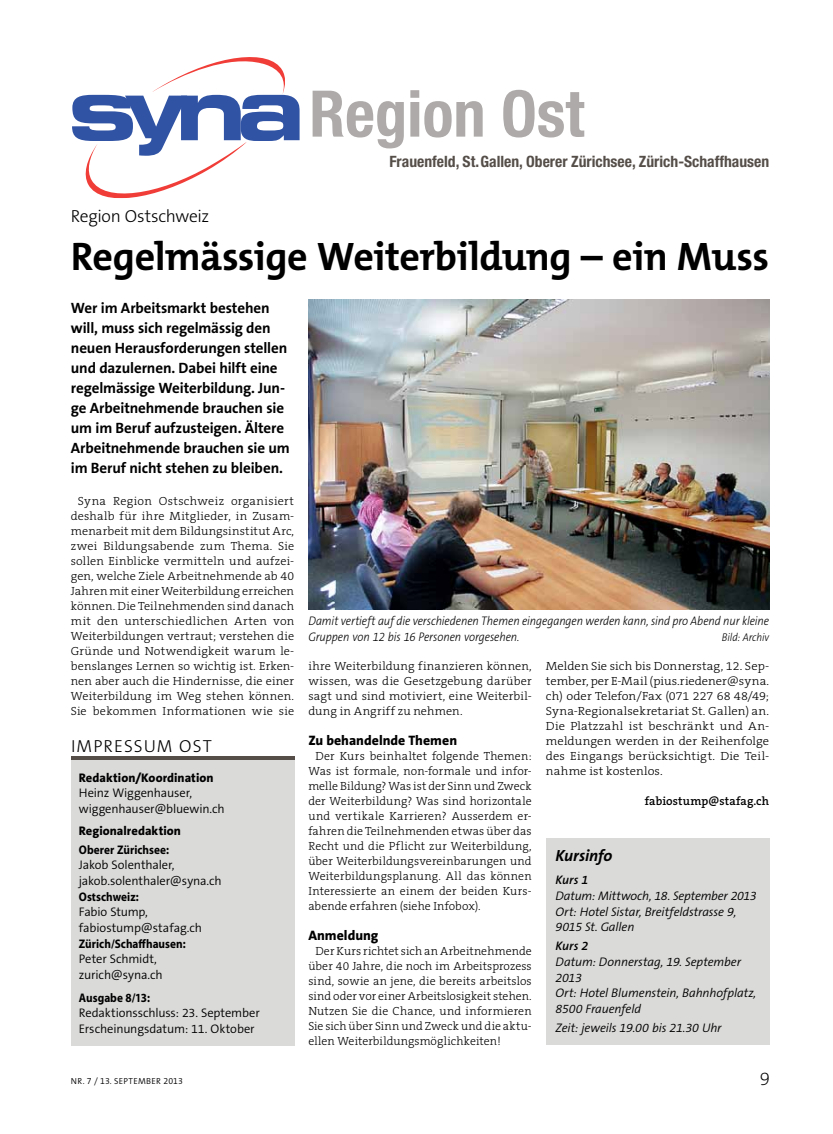
<style>
.page{position:relative;width:833px;height:1134px;background:#fff}
.page>*{position:absolute;margin:0;border:0;box-sizing:border-box;transform-origin:0 0}
.t1{font:700 condensed 64.38px "Helvetica Neue LT Std";color:#adaaa9}
.t2{font:700 40px "The Mix B W7";letter-spacing:-.015em;color:#000}
.t3{font:200 18.75px "The Sans B W2";color:#000}
.t4{font:300 17.5px "The Sans B W3";letter-spacing:-.02em;color:#000}
.t5{font:300 17.5px "The Sans B W3";letter-spacing:.065em;color:#000}
.t6{font:italic 700 16.25px "The Sans B W7";letter-spacing:-.005em;color:#000}
.t7{font:700 condensed 15.62px "Helvetica Neue";color:#544d48}
.t8{font:700 15px/20px "The Sans B W7";letter-spacing:-.005em;color:#000}
.t9{font:800 13.75px "The Sans B W8";color:#000}
.t10{font:300 12.5px/15.6px "The Sans B W4";letter-spacing:-.01em;color:#000}
.t11{font:italic 300 12.5px/15.6px "The Sans B W4";letter-spacing:-.01em;color:#000}
.t12{font:italic 300 12.5px/15.6px "The Sans B W3";letter-spacing:-.01em;color:#000;scale:.9 1}
.t13{font:700 12.5px "Myriad Pro";letter-spacing:.005em;color:#000;scale:.9 1}
.t14{font:800 12.5px "The Sans B W8";letter-spacing:.005em;color:#000}
.t15{font:italic 600 12.5px "The Sans B W6";color:#000}
.t16{font:300 11.88px/15px "The Serif B W3";letter-spacing:.01em;color:#000;text-align:justify}
.t17{font:300 11.88px/15px "The Serif B W3";letter-spacing:.01em;color:#000;text-align:justify;scale:1.06 1}
.t18{font:600 11.88px "The Serif B W6";letter-spacing:.005em;color:#000}
.t19{font:italic 300 11.25px "The Sans B W3";letter-spacing:-.005em;color:#000;scale:.9 1}
.t20{font:300 8.75px "The Sans B W4";letter-spacing:.03em;color:#000}
</style>
<div class="page">
<svg style="left:72px;top:57px;width:228px;height:141px"></svg>
<img style="left:308px;top:300px;width:461px;height:309px">
<div style="left:546px;top:839px;width:223px;height:36px;background:#dadad9"></div>
<div style="left:546px;top:871px;width:223px;height:174px;background:#dadad9"></div>
<div style="left:71px;top:756px;width:223px;height:289px;background:#dadad9"></div>
<hr style="left:71px;top:756px;width:223px;height:4px;background:#544d48">
<h1 class="t1" style="left:309px;top:75px;width:276px">Region Ost</h1>
<h3 class="t7" style="left:389px;top:152px;width:381px">Frauenfeld, St.Gallen, Oberer Zürichsee, Zürich-Schaffhausen</h3>
<h3 class="t4" style="left:71px;top:205px;width:140px">Region Ostschweiz</h3>
<h2 class="t2" style="left:71px;top:231px;width:699px">Regelmässige Weiterbildung – ein Muss</h2>
<p class="t8" style="left:71px;top:298px;width:220px">Wer im Arbeitsmarkt bestehen will, muss sich regelmässig den neuen Herausforderungen stellen und dazulernen. Dabei hilft eine regelmässige Weiterbildung. Jun&shy;ge Arbeitnehmende brauchen sie um im Beruf aufzusteigen. Ältere<br>Arbeitnehmende brauchen sie um im Beruf nicht stehen zu bleiben.</p>
<p class="t16" style="left:71px;top:494px;width:225px;text-align:center">Syna Region Ostschweiz organisiert deshalb für ihre Mitglieder, in Zusam&shy;menarbeit mit dem Bildungsinstitut Arc, zwei Bildungsabende zum Thema. Sie sollen Einblicke vermitteln und aufzei&shy;gen, welche Ziele Arbeitnehmende ab 40<br>Jahren mit einer Weiterbildung erreichen können. Die Teilnehmenden sind danach mit den unterschiedlichen Arten von Weiterbildungen vertraut; verstehen die Gründe und Notwendigkeit warum le&shy;benslanges Lernen so wichtig ist. Erken&shy;nen aber auch die Hindernisse, die einer Weiterbildung im Weg stehen können.<br>Sie bekommen Informationen wie sie</p>
<p class="t12" style="left:308px;top:614px;width:513px">Damit vertieft auf die verschiedenen Themen eingegangen werden kann, sind pro Abend nur kleine<br>Gruppen von 12 bis 16 Personen vorgesehen.</p>
<p class="t19" style="left:722px;top:630px;width:54px">Bild: Archiv</p>
<p class="t16" style="left:308px;top:659px;width:225px">ihre Weiterbildung finanzieren können, wissen, was die Gesetzgebung darüber sagt und sind motiviert, eine Weiterbil&shy;dung in Angriff zu nehmen.</p>
<p class="t9" style="left:308px;top:732px;width:150px">Zu behandelnde Themen</p>
<p class="t16" style="left:308px;top:749px;width:225px;text-indent:7px">Der Kurs beinhaltet folgende Themen:<br>Was ist formale, non-formale und infor&shy;melle Bildung? Was ist der Sinn und Zweck der Weiterbildung? Was sind horizontale und vertikale Karrieren? Ausserdem er&shy;fahren die Teilnehmenden etwas über das Recht und die Pflicht zur Weiterbildung, über Weiterbildungsvereinbarungen und Weiterbildungsplanung. All das können Interessierte an einem der beiden Kurs&shy;abende erfahren (siehe Infobox).</p>
<p class="t9" style="left:308px;top:927px;width:72px">Anmeldung</p>
<p class="t16" style="left:308px;top:944px;width:225px;text-indent:7px">Der Kurs richtet sich an Arbeitnehmende über 40 Jahre, die noch im Arbeitsprozess sind, sowie an jene, die bereits arbeitslos sind oder vor einer Arbeitslosigkeit stehen.<br>Nutzen Sie die Chance, und informieren Sie sich über Sinn und Zweck und die aktu&shy;ellen Weiterbildungsmöglichkeiten!</p>
<p class="t17" style="left:546px;top:659px;width:212px">Melden Sie sich bis Donnerstag, 12. Sep&shy;tember, per E-Mail (pius.riedener@syna. ch) oder Telefon/Fax (071 227 68 48/49; Syna-Regionalsekretariat St. Gallen) an.<br>Die Platzzahl ist beschränkt und An&shy;meldungen werden in der Reihenfolge des Eingangs berücksichtigt. Die Teil&shy;nahme ist kostenlos.</p>
<p class="t18" style="left:645px;top:793px;width:126px">fabiostump@stafag.ch</p>
<h3 class="t5" style="left:71px;top:735px;width:142px">Impressum ost</h3>
<p class="t14" style="left:79px;top:769px;width:136px">Redaktion/Koordination</p>
<p class="t10" style="left:79px;top:785px;width:147px">Heinz Wiggenhauser, wiggenhauser@bluewin.ch</p>
<p class="t14" style="left:79px;top:822px;width:104px">Regionalredaktion</p>
<p class="t13" style="left:79px;top:841px;width:102px">Oberer Zürichsee:</p>
<p class="t10" style="left:79px;top:857px;width:144px">Jakob Solenthaler, jakob.solenthaler@syna.ch</p>
<p class="t13" style="left:79px;top:888px;width:68px">Ostschweiz:</p>
<p class="t10" style="left:79px;top:904px;width:125px">Fabio Stump, fabiostump@stafag.ch</p>
<p class="t13" style="left:79px;top:935px;width:120px">Zürich/Schaffhausen:</p>
<p class="t10" style="left:79px;top:951px;width:85px">Peter Schmidt, zurich@syna.ch</p>
<p class="t13" style="left:79px;top:989px;width:80px">Ausgabe 8/13:</p>
<p class="t10" style="left:79px;top:1005px;width:182px">Redaktionsschluss: 23. September<br>Erscheinungsdatum: 11. Oktober</p>
<h3 class="t6" style="left:555px;top:845px;width:58px">Kursinfo</h3>
<p class="t15" style="left:555px;top:872px;width:34px">Kurs 1</p>
<p class="t11" style="left:555px;top:888px;width:203px">Datum: Mittwoch, 18. September 2013<br>Ort: Hotel Sistar, Breitfeldstrasse 9,<br>9015 St. Gallen</p>
<p class="t15" style="left:555px;top:938px;width:34px">Kurs 2</p>
<p class="t11" style="left:555px;top:954px;width:202px">Datum: Donnerstag, 19. September<br>2013<br>Ort: Hotel Blumenstein, Bahnhofplatz,<br>8500 Frauenfeld</p>
<p class="t11" style="left:555px;top:1020px;width:167px">Zeit: jeweils 19.00 bis 21.30 Uhr</p>
<p class="t20" style="left:71px;top:1075px;width:114px">Nr. 7 / 13. September 2013</p>
<h3 class="t3" style="left:759px;top:1066px;width:12px">9</h3>
</div>
